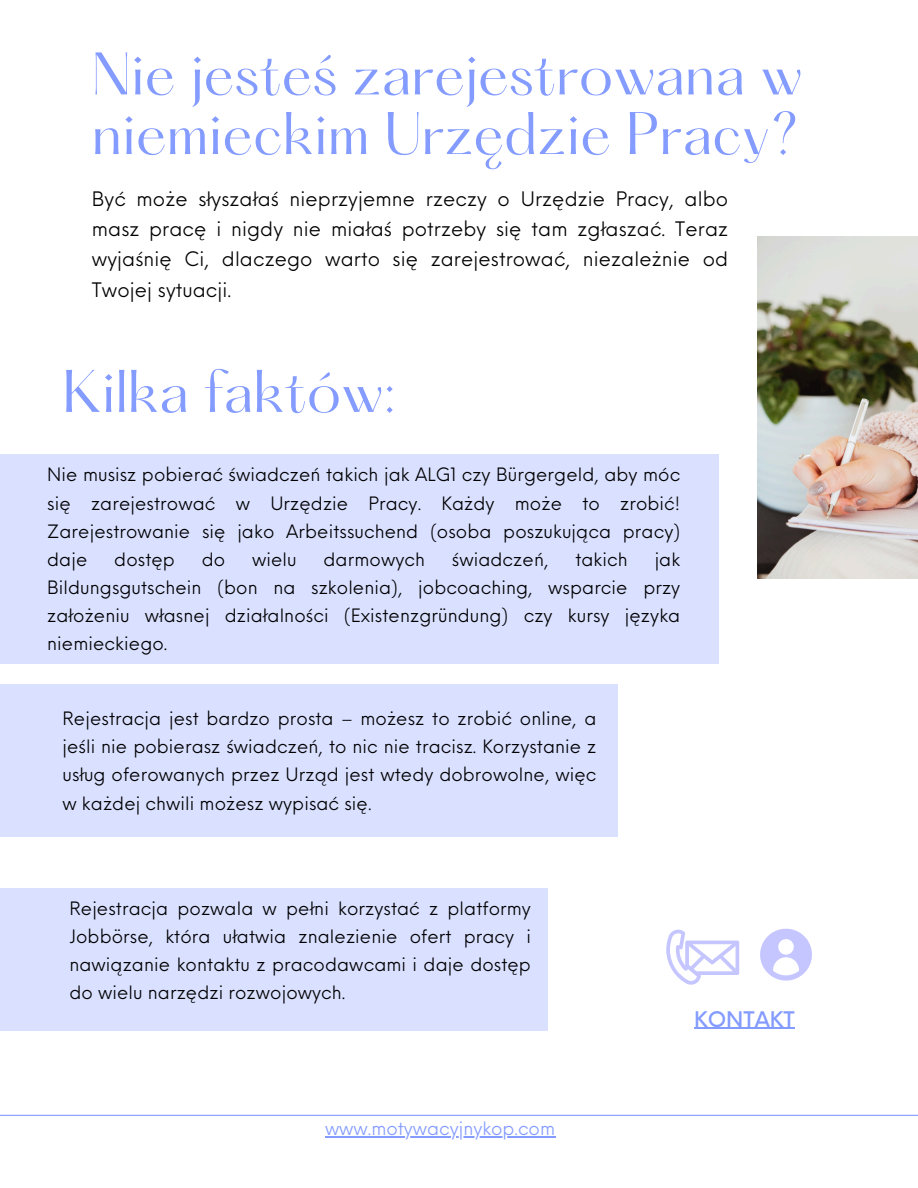
<style>
.page{position:relative;width:918px;height:1188px;background:#fff}
.page>*{position:absolute;margin:0;border:0;box-sizing:border-box;transform-origin:0 0}
.t1{font:52.5px/59.7px "Hatton";color:#849bff}
.t2{font:500 21px "Neue Einstellung";color:#849bff}
.t3{font:19.5px/30.3px "Neue Einstellung";letter-spacing:.005em;color:#000;text-align:justify}
.t4{font:18px/28.2px "Neue Einstellung";letter-spacing:.005em;color:#000;text-align:justify}
.t5{font:18px "Neue Einstellung";color:#849bff}
</style>
<div class="page">
<img style="left:757px;top:236px;width:161px;height:342px">
<hr style="left:0;top:1115px;width:918px;height:1px;background:#849bff">
<div style="left:0;top:888px;width:547px;height:142px;background:#dae0ff"></div>
<div style="left:0;top:684px;width:618px;height:152px;background:#dae0ff"></div>
<div style="left:0;top:454px;width:719px;height:209px;background:#dae0ff"></div>
<svg style="left:666px;top:929px;width:73px;height:56px"></svg>
<svg style="left:760px;top:929px;width:52px;height:52px"></svg>
<hr style="left:694px;top:1028px;width:101px;height:1px;background:#849bff">
<hr style="left:325px;top:1136px;width:230px;height:1px;background:#849bff">
<h3 class="t1" style="left:92px;top:50px;width:712px">Nie jesteś zarejestrowana w niemieckim Urzędzie Pracy?</h3>
<h1 class="t3" style="left:92px;top:181px;width:638px">Być może słyszałaś nieprzyjemne rzeczy o Urzędzie Pracy, albo masz pracę i nigdy nie miałaś potrzeby się tam zgłaszać. Teraz wyjaśnię Ci, dlaczego warto się zarejestrować, niezależnie od Twojej sytuacji.</h1>
<p class="t1" style="left:62px;top:367px;width:335px">Kilka faktów:</p>
<p class="t4" style="left:47px;top:459px;width:635px">Nie musisz pobierać świadczeń takich jak ALG1 czy Bürgergeld, aby móc się zarejestrować w Urzędzie Pracy. Każdy może to zrobić!<br>Zarejestrowanie się jako Arbeitssuchend (osoba poszukująca pracy) daje</p>
<p class="t4" style="left:47px;top:543px;width:635px;text-indent:607px">jak Bildungsgutschein (bon na szkolenia), jobcoaching, wsparcie przy założeniu własnej działalności (Existenzgründung) czy kursy języka niemieckiego.</p>
<p class="t4" style="left:114px;top:543px;width:62px">dostęp</p>
<p class="t4" style="left:202px;top:543px;width:25px">do</p>
<p class="t4" style="left:252px;top:543px;width:46px">wielu</p>
<p class="t4" style="left:324px;top:543px;width:103px">darmowych</p>
<p class="t4" style="left:452px;top:543px;width:98px">świadczeń,</p>
<p class="t4" style="left:575px;top:543px;width:54px">takich</p>
<p class="t4" style="left:62px;top:703px;width:535px">Rejestracja jest bardzo prosta – możesz to zrobić online, a jeśli nie pobierasz świadczeń, to nic nie tracisz. Korzystanie z usług oferowanych przez Urząd jest wtedy dobrowolne, więc w każdej chwili możesz wypisać się.</p>
<p class="t4" style="left:69px;top:892px;width:463px">Rejestracja pozwala w pełni korzystać z platformy Jobbörse, która ułatwia znalezienie ofert pracy i nawiązanie kontaktu z pracodawcami i daje dostęp do wielu narzędzi rozwojowych.</p>
<p class="t5" style="left:325px;top:1113px;width:232px">www.motywacyjnykop.com</p>
<h1 class="t2" style="left:694px;top:1000px;width:102px">KONTAKT</h1>
</div>
